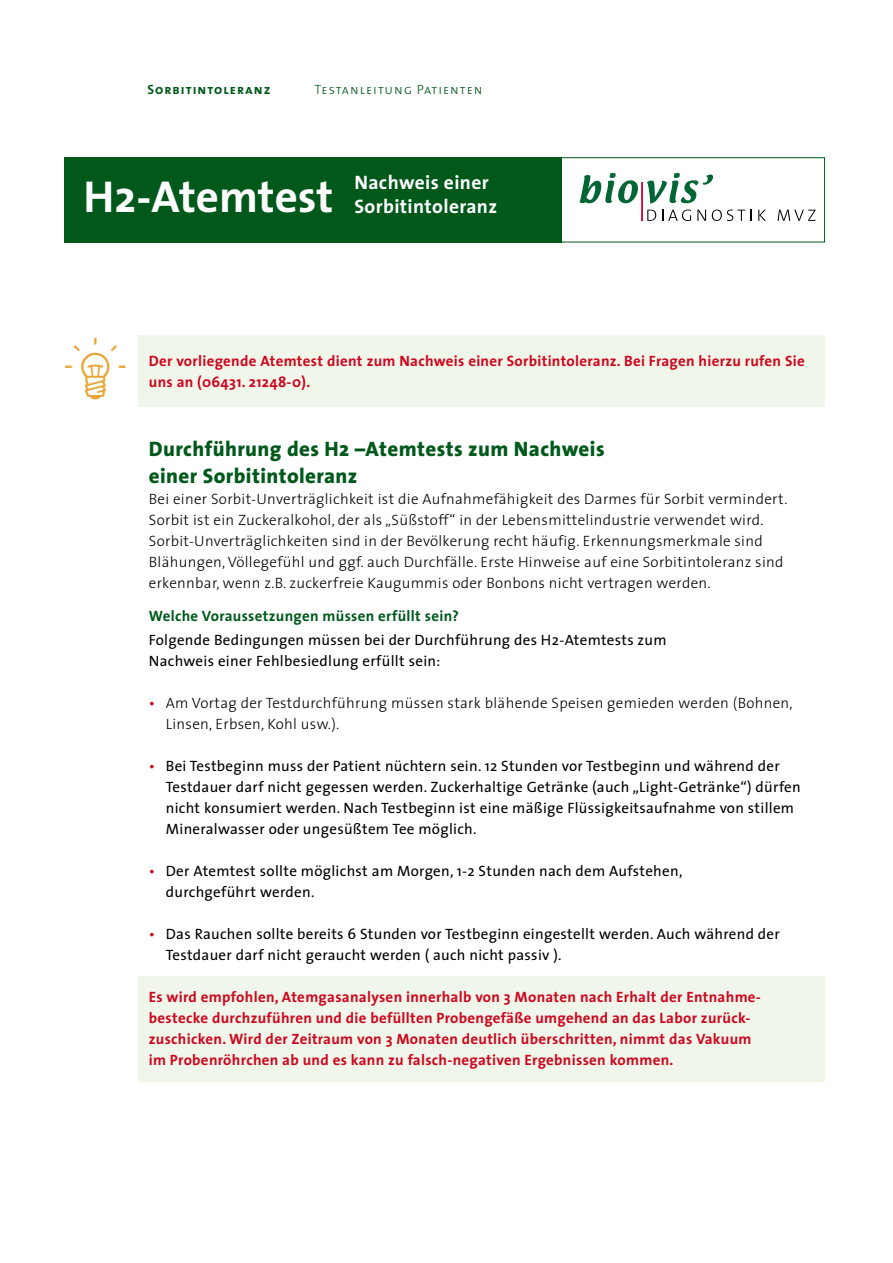
<style>
.page{position:relative;width:893px;height:1263px;background:#fff}
.page>*{position:absolute;margin:0;border:0;box-sizing:border-box;transform-origin:0 0}
.t1{font:700 45px "The Sans";color:#fff}
.t2{font:800 21px/27px "The Sans";letter-spacing:.02em;color:#00591b}
.t3{font:700 19.5px/23.4px "The Sans";letter-spacing:.02em;color:#fff}
.t4{font:15px/21px "The Sans";letter-spacing:.02em;color:#000}
.t5{font:300 15px/21px "The Sans";letter-spacing:.02em;color:#000}
.t6{font:700 15px/21px "The Sans";letter-spacing:.02em;color:#cd071e}
.t7{font:700 15px "The Sans";letter-spacing:.02em;color:#00591b}
.t8{font:13.5px "The Sans Light Caps";letter-spacing:.075em;color:#00591b}
.t9{font:13.5px "The Sans Bold Caps";letter-spacing:.075em;color:#00591b}
.s1{font-weight:400;color:#cd071e}
.s2{color:#cd071e}
</style>
<div class="page">
<div style="left:138px;top:336px;width:687px;height:71px;background:#f1f6eb"></div>
<div style="left:138px;top:977px;width:687px;height:105px;background:#f1f6eb"></div>
<div style="left:64px;top:157px;width:497px;height:85px;background:#00591b"></div>
<svg style="left:579px;top:173px;width:59px;height:30px"></svg>
<svg style="left:647px;top:173px;width:66px;height:31px"></svg>
<svg style="left:647px;top:210px;width:9px;height:11px"></svg>
<svg style="left:662px;top:210px;width:29px;height:11px"></svg>
<svg style="left:697px;top:210px;width:9px;height:11px"></svg>
<svg style="left:712px;top:210px;width:39px;height:11px"></svg>
<svg style="left:758px;top:210px;width:8px;height:11px"></svg>
<svg style="left:777px;top:210px;width:38px;height:11px"></svg>
<hr style="left:641px;top:182px;width:2px;height:39px;background:#ce012f">
<div style="left:561px;top:157px;width:264px;height:85px;border:1px solid #00591b"></div>
<p class="t9" style="left:147px;top:78px;width:125px">Sorbitintoleranz</p>
<p class="t8" style="left:314px;top:78px;width:170px">Testanleitung Patienten</p>
<h1 class="t1" style="left:84px;top:159px;width:251px">H2-Atemtest</h1>
<h3 class="t3" style="left:354px;top:170px;width:144px">Nachweis einer<br>Sorbitintoleranz</h3>
<p class="t6" style="left:149px;top:350px;width:657px">Der vorliegende Atemtest dient zum Nachweis einer Sorbitintoleranz. Bei Fragen hierzu rufen Sie uns an (06431. 21248-0).</p>
<h2 class="t2" style="left:149px;top:434px;width:457px">Durchführung des H2 –Atemtests zum Nachweis einer Sorbitintoleranz</h2>
<p class="t5" style="left:149px;top:487px;width:640px">Bei einer Sorbit-Unverträglichkeit ist die Aufnahmefähigkeit des Darmes für Sorbit vermindert.<br>Sorbit ist ein Zuckeralkohol, der als „Süßstoff“ in der Lebensmittelindustrie verwendet wird.<br>Sorbit-Unverträglichkeiten sind in der Bevölkerung recht häufig. Erkennungsmerkmale sind Blähungen, Völlegefühl und ggf. auch Durchfälle. Erste Hinweise auf eine Sorbitintoleranz sind erkennbar, wenn z.B. zuckerfreie Kaugummis oder Bonbons nicht vertragen werden.</p>
<p class="t7" style="left:149px;top:603px;width:312px">Welche Voraussetzungen müssen erfüllt sein?</p>
<p class="t4" style="left:149px;top:629px;width:519px">Folgende Bedingungen müssen bei der Durchführung des H2-Atemtests zum<br>Nachweis einer Fehlbesiedlung erfüllt sein:</p>
<p class="t5" style="left:166px;top:691px;width:628px;text-indent:-17px"><span class="s1">•</span> Am Vortag der Testdurchführung müssen stark blähende Speisen gemieden werden (Bohnen,<br>Linsen, Erbsen, Kohl usw.).</p>
<p class="t4" style="left:166px;top:755px;width:636px;text-indent:-17px"><span class="s2">•</span> Bei Testbeginn muss der Patient nüchtern sein. 12 Stunden vor Testbeginn und während der Testdauer darf nicht gegessen werden. Zuckerhaltige Getränke (auch „Light-Getränke“) dürfen nicht konsumiert werden. Nach Testbeginn ist eine mäßige Flüssigkeitsaufnahme von stillem Mineralwasser oder ungesüßtem Tee möglich.</p>
<p class="t4" style="left:166px;top:860px;width:518px;text-indent:-17px"><span class="s2">•</span> Der Atemtest sollte möglichst am Morgen, 1-2 Stunden nach dem Aufstehen, durchgeführt werden.</p>
<p class="t4" style="left:166px;top:923px;width:615px;text-indent:-17px"><span class="s2">•</span> Das Rauchen sollte bereits 6 Stunden vor Testbeginn eingestellt werden. Auch während der<br>Testdauer darf nicht geraucht werden ( auch nicht passiv ).</p>
<p class="t6" style="left:149px;top:986px;width:614px">Es wird empfohlen, Atemgasanalysen innerhalb von 3 Monaten nach Erhalt der Entnahme&shy;bestecke durchzuführen und die befüllten Probengefäße umgehend an das Labor zurück&shy;zuschicken. Wird der Zeitraum von 3 Monaten deutlich überschritten, nimmt das Vakuum im Probenröhrchen ab und es kann zu falsch-negativen Ergebnissen kommen.</p>
</div>
